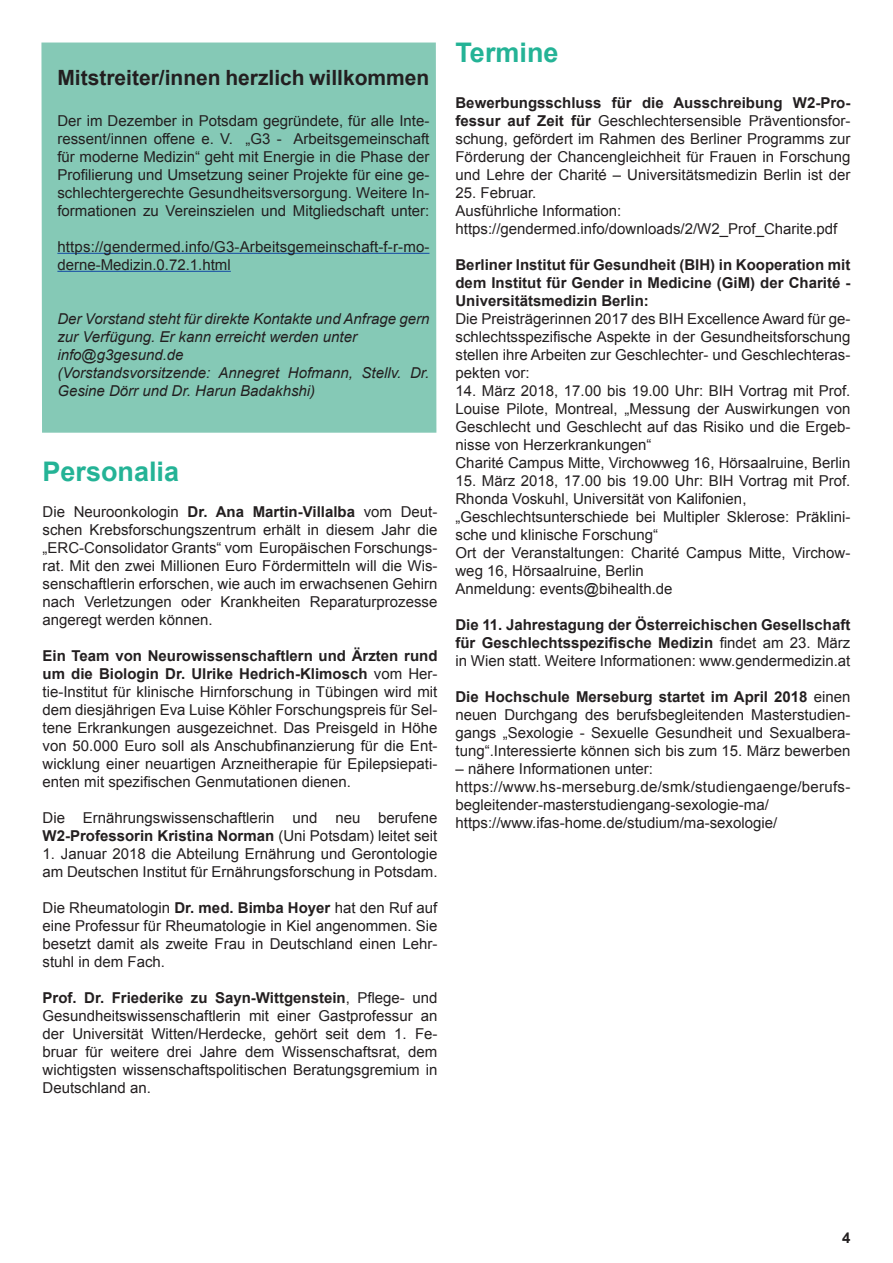
<style>
.page{position:relative;width:893px;height:1263px;background:#fff}
.page>*{position:absolute;margin:0;border:0;box-sizing:border-box;transform-origin:0 0}
.t1{font:700 27px "Arial";color:#24b396}
.t2{font:700 21px "Arial";color:#231f20}
.t3{font:15px/18px "Arial";color:#231f20;text-align:justify}
.t4{font:700 15px/18px "Arial";color:#231f20;text-align:justify}
.t5{font:italic 15px/18px "Arial";color:#231f20}
.s1{font-weight:700}
.s2{font-weight:400}
</style>
<div class="page">
<div style="left:41px;top:43px;width:395px;height:390px;background:#85c9b6"></div>
<hr style="left:57px;top:253px;width:372px;height:1px;background:#1e56a6">
<hr style="left:57px;top:271px;width:174px;height:1px;background:#1e56a6">
<h2 class="t2" style="left:57px;top:64px;width:374px">Mitstreiter/innen herzlich willkommen</h2>
<p class="t3" style="left:57px;top:112px;width:374px">Der im Dezember in Potsdam gegründete, für alle Inte&shy;ressent/innen offene e. V. „G3 - Arbeitsgemeinschaft für moderne Medizin“ geht mit Energie in die Phase der Profilierung und Umsetzung seiner Projekte für eine ge&shy;schlechtergerechte Gesundheitsversorgung. Weitere In&shy;formationen zu Vereinszielen und Mitgliedschaft unter:</p>
<p class="t3" style="left:57px;top:238px;width:374px">https://gendermed.info/G3-Arbeitsgemeinschaft-f-r-mo&shy;derne-Medizin.0.72.1.html</p>
<p class="t5" style="left:57px;top:310px;width:374px">Der Vorstand steht für direkte Kontakte und Anfrage gern zur Verfügung. Er kann erreicht werden unter info@g3gesund.de<br>(Vorstandsvorsitzende: Annegret Hofmann, Stellv. Dr.<br>Gesine Dörr und Dr. Harun Badakhshi)</p>
<h1 class="t1" style="left:43px;top:454px;width:138px">Personalia</h1>
<p class="t3" style="left:43px;top:503px;width:396px">Die Neuroonkologin <span class="s1">Dr. Ana Martin-Villalba</span> vom Deut&shy;schen Krebsforschungszentrum erhält in diesem Jahr die „ERC-Consolidator Grants“ vom Europäischen Forschungs&shy;rat. Mit den zwei Millionen Euro Fördermitteln will die Wis&shy;senschaftlerin erforschen, wie auch im erwachsenen Gehirn nach Verletzungen oder Krankheiten Reparaturprozesse angeregt werden können.</p>
<p class="t3" style="left:43px;top:647px;width:396px"><span class="s1">Ein Team von Neurowissenschaftlern und Ärzten rund um die Biologin Dr. Ulrike Hedrich-Klimosch</span> vom Her&shy;tie-Institut für klinische Hirnforschung in Tübingen wird mit dem diesjährigen Eva Luise Köhler Forschungspreis für Sel&shy;tene Erkrankungen ausgezeichnet. Das Preisgeld in Höhe von 50.000 Euro soll als Anschubfinanzierung für die Ent&shy;wicklung einer neuartigen Arzneitherapie für Epilepsiepati&shy;enten mit spezifischen Genmutationen dienen.</p>
<p class="t3" style="left:43px;top:809px;width:396px">Die Ernährungswissenschaftlerin und neu berufene<br><span class="s1">W2-Professorin Kristina Norman</span> (Uni Potsdam) leitet seit</p>
<p class="t3" style="left:43px;top:845px;width:396px">1. Januar 2018 die Abteilung Ernährung und Gerontologie am Deutschen Institut für Ernährungsforschung in Potsdam.</p>
<p class="t3" style="left:43px;top:899px;width:396px">Die Rheumatologin <span class="s1">Dr. med. Bimba Hoyer</span> hat den Ruf auf eine Professur für Rheumatologie in Kiel angenommen. Sie besetzt damit als zweite Frau in Deutschland einen Lehr&shy;stuhl in dem Fach.</p>
<p class="t3" style="left:43px;top:989px;width:396px"><span class="s1">Prof. Dr. Friederike zu Sayn-Wittgenstein</span>, Pflege- und Gesundheitswissenschaftlerin mit einer Gastprofessur an der Universität Witten/Herdecke, gehört seit dem 1. Fe&shy;bruar für weitere drei Jahre dem Wissenschaftsrat, dem wichtigsten wissenschaftspolitischen Beratungsgremium in Deutschland an.</p>
<h1 class="t1" style="left:455px;top:35px;width:105px">Termine</h1>
<p class="t3" style="left:455px;top:94px;width:396px"><span class="s1">Bewerbungsschluss für die Ausschreibung W2-Pro&shy;fessur auf Zeit für</span> Geschlechtersensible Präventionsfor&shy;schung, gefördert im Rahmen des Berliner Programms zur Förderung der Chancengleichheit für Frauen in Forschung und Lehre der Charité – Universitätsmedizin Berlin ist der</p>
<p class="t3" style="left:455px;top:184px;width:383px;text-align:left">25. Februar.<br>Ausführliche Information: https://gendermed.info/downloads/2/W2_Prof_Charite.pdf</p>
<p class="t4" style="left:455px;top:256px;width:396px">Berliner Institut für Gesundheit (BIH) in Kooperation mit dem Institut für Gender in Medicine (GiM) der Charité - Universitätsmedizin Berlin:</p>
<p class="t3" style="left:455px;top:310px;width:396px">Die Preisträgerinnen 2017 des BIH Excellence Award für ge&shy;schlechtsspezifische Aspekte in der Gesundheitsforschung stellen ihre Arbeiten zur Geschlechter- und Geschlechteras&shy;pekten vor:</p>
<p class="t3" style="left:455px;top:382px;width:396px;text-align:left">14. März 2018, 17.00 bis 19.00 Uhr: BIH Vortrag mit Prof.<br>Louise Pilote, Montreal, „Messung der Auswirkungen von Geschlecht und Geschlecht auf das Risiko und die Ergeb&shy;nisse von Herzerkrankungen“<br>Charité Campus Mitte, Virchowweg 16, Hörsaalruine, Berlin</p>
<p class="t3" style="left:455px;top:472px;width:396px;text-align:left">15. März 2018, 17.00 bis 19.00 Uhr: BIH Vortrag mit Prof.<br>Rhonda Voskuhl, Universität von Kalifonien, „Geschlechtsunterschiede bei Multipler Sklerose: Präklini&shy;sche und klinische Forschung“<br>Ort der Veranstaltungen: Charité Campus Mitte, Virchow&shy;weg 16, Hörsaalruine, Berlin<br>Anmeldung: events@bihealth.de</p>
<p class="t4" style="left:455px;top:616px;width:396px">Die 11. Jahrestagung der Österreichischen Gesellschaft für Geschlechtsspezifische Medizin <span class="s2">findet am 23. März in Wien statt. Weitere Informationen: www.gendermedizin.at</span></p>
<p class="t3" style="left:455px;top:688px;width:396px"><span class="s1">Die Hochschule Merseburg startet im April 2018</span> einen neuen Durchgang des berufsbegleitenden Masterstudien&shy;gangs „Sexologie - Sexuelle Gesundheit und Sexualbera&shy;tung“.Interessierte können sich bis zum 15. März bewerben</p>
<p class="t3" style="left:455px;top:760px;width:396px;text-align:left">– nähere Informationen unter: https://www.hs-merseburg.de/smk/studiengaenge/berufs&shy;begleitender-masterstudiengang-sexologie-ma/ https://www.ifas-home.de/studium/ma-sexologie/</p>
<p class="t4" style="left:842px;top:1229px;width:10px">4</p>
</div>
